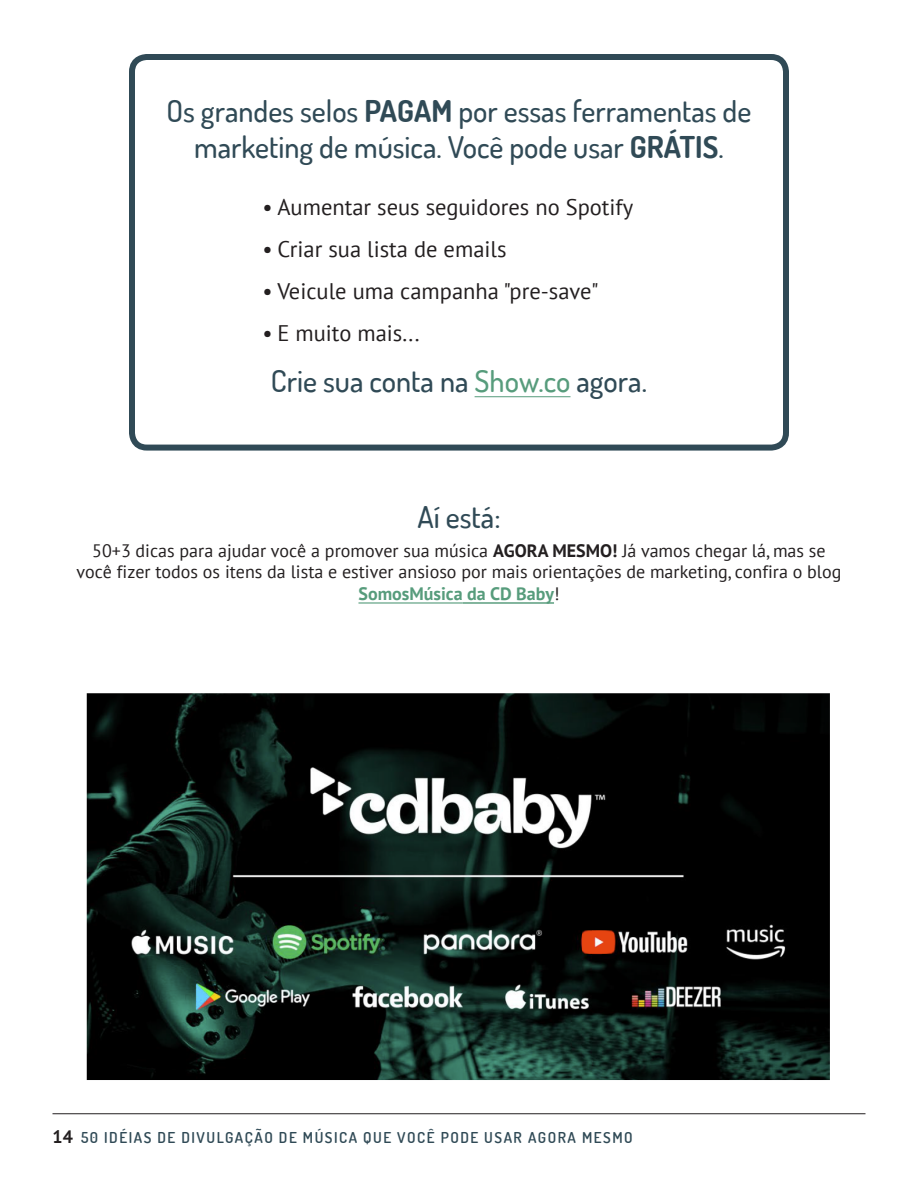
<style>
.page{position:relative;width:918px;height:1188px;background:#fff}
.page>*{position:absolute;margin:0;border:0;box-sizing:border-box;transform-origin:0 0}
.Subhead_02{font:500 30px/36px "Dosis";color:#304a56;text-align:center}
.t1{font:22.5px "PT Sans";color:#231f20}
.Subhead_02-2{font:18px/21.6px "PT Sans";color:#231f20;text-align:center}
.t2{font:600 15px "Dosis";letter-spacing:.1em;color:#304a56}
.s1{font-weight:700}
.s2{color:#579c7c}
.s3{font-weight:700;color:#579c7c}
.s4{font-family:"PT Sans";font-weight:700;font-size:18px;color:#231f20}
</style>
<div class="page">
<hr style="left:52px;top:1113px;width:814px;height:1px;background:#231f20">
<div style="left:129px;top:54px;width:660px;height:397px;border:6px solid #304a56;border-radius:15px"></div>
<hr style="left:475px;top:396px;width:96px;height:1px;background:#579c7c">
<hr style="left:358px;top:603px;width:105px;height:1px;background:#579c7c">
<hr style="left:463px;top:603px;width:91px;height:1px;background:#579c7c">
<img style="left:86px;top:693px;width:744px;height:387px">
<p class="Subhead_02" style="left:167px;top:93px;width:586px">Os grandes selos <span class="s1">PAGAM</span> por essas ferramentas de marketing de música. Você pode usar <span class="s1">GRÁTIS</span>.</p>
<p class="t1" style="left:262px;top:193px;width:372px">• Aumentar seus seguidores no Spotify</p>
<p class="t1" style="left:262px;top:235px;width:246px">• Criar sua lista de emails</p>
<p class="t1" style="left:262px;top:277px;width:338px">• Veicule uma campanha "pre-save"</p>
<p class="t1" style="left:262px;top:319px;width:159px">• E muito mais...</p>
<p class="Subhead_02" style="left:271px;top:363px;width:378px">Crie sua conta na <span class="s2">Show.co</span> agora.</p>
<p class="Subhead_02" style="left:417px;top:498px;width:85px">Aí está:</p>
<p class="Subhead_02-2" style="left:76px;top:539px;width:767px">50+3 dicas para ajudar você a promover sua música <span class="s1">AGORA MESMO!</span> Já vamos chegar lá, mas se você fizer todos os itens da lista e estiver ansioso por mais orientações de marketing, confira o blog<br><span class="s3">SomosMúsica da CD Baby</span>!</p>
<p class="t2" style="left:52px;top:1128px;width:582px"><span class="s4">14</span> 50 IDÉIAS DE DIVULGAÇÃO DE MÚSICA QUE VOCÊ PODE USAR AGORA MESMO</p>
</div>
